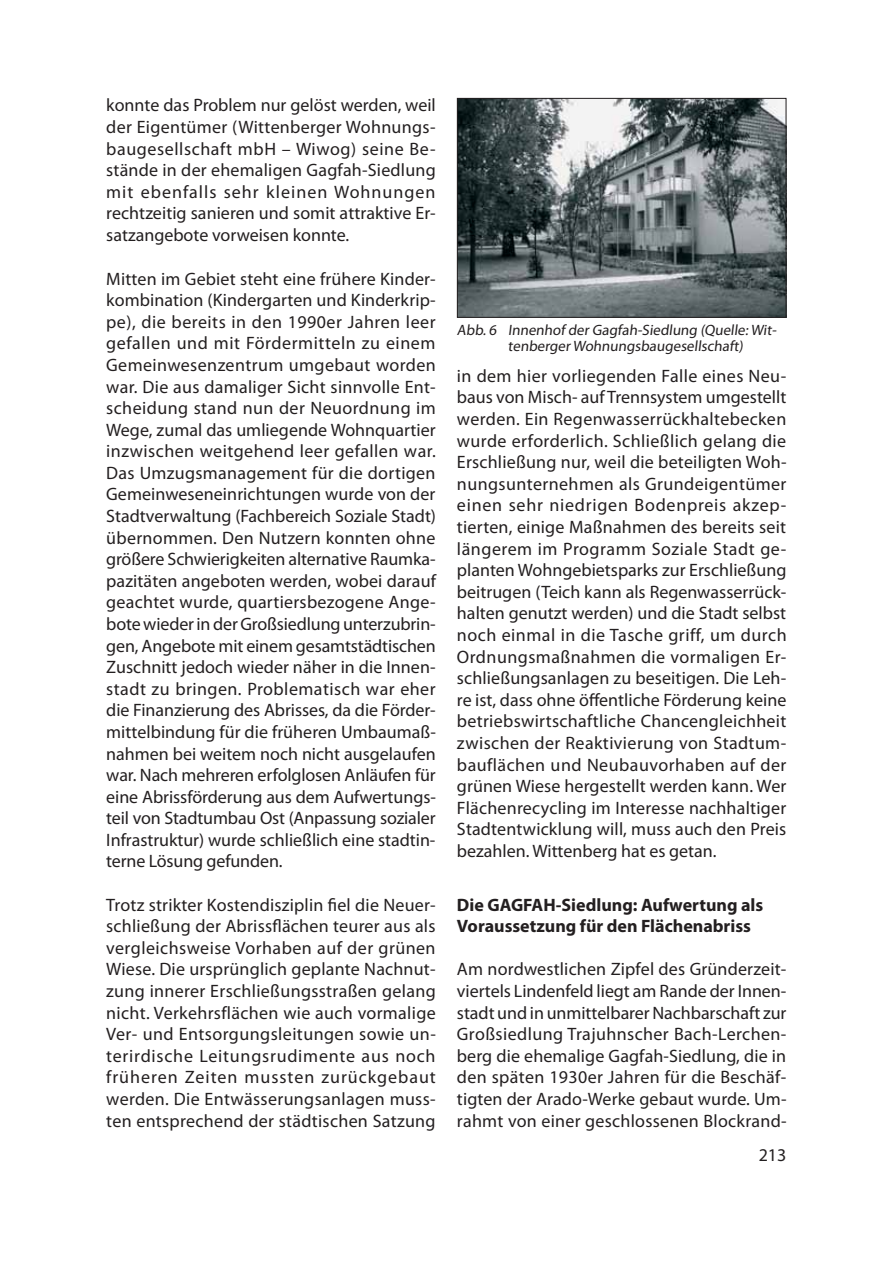
<style>
.page{position:relative;width:893px;height:1263px;background:#fff}
.page>*{position:absolute;margin:0;border:0;box-sizing:border-box;transform-origin:0 0}
.t1{font:18px/21.6px "Myriad Pro";letter-spacing:.005em;color:#231f20;text-align:justify}
.t2{font:700 18px/21.6px "Myriad Pro";color:#231f20}
.t3{font:15px/16.5px "Myriad Pro";color:#231f20}
</style>
<div class="page">
<img style="left:459px;top:100px;width:325px;height:216px">
<div style="left:457px;top:98px;width:329px;height:220px;border:1px solid #231f20"></div>
<p class="t1" style="left:106px;top:96px;width:331px">konnte das Problem nur gelöst werden, weil der Eigentümer (Wittenberger Wohnungs&shy;baugesellschaft mbH – Wiwog) seine Be&shy;stände in der ehemaligen Gagfah-Siedlung mit ebenfalls sehr kleinen Wohnungen rechtzeitig sanieren und somit attraktive Er&shy;satzangebote vorweisen konnte.</p>
<p class="t1" style="left:106px;top:269px;width:331px">Mitten im Gebiet steht eine frühere Kinder&shy;kombination (Kindergarten und Kinderkrip&shy;pe), die bereits in den 1990er Jahren leer gefallen und mit Fördermitteln zu einem Gemeinwesenzentrum umgebaut worden war. Die aus damaliger Sicht sinnvolle Ent&shy;scheidung stand nun der Neuordnung im Wege, zumal das umliegende Wohnquartier inzwischen weitgehend leer gefallen war.<br>Das Umzugsmanagement für die dortigen Gemeinweseneinrichtungen wurde von der Stadtverwaltung (Fachbereich Soziale Stadt) übernommen. Den Nutzern konnten ohne größere Schwierigkeiten alternative Raumka&shy;pazitäten angeboten werden, wobei darauf geachtet wurde, quartiersbezogene Ange&shy;bote wieder in der Großsiedlung unterzubrin&shy;gen, Angebote mit einem gesamtstädtischen Zuschnitt jedoch wieder näher in die Innen&shy;stadt zu bringen. Problematisch war eher die Finanzierung des Abrisses, da die Förder&shy;mittelbindung für die früheren Umbaumaß&shy;nahmen bei weitem noch nicht ausgelaufen war. Nach mehreren erfolglosen Anläufen für eine Abrissförderung aus dem Aufwertungs&shy;teil von Stadtumbau Ost (Anpassung sozialer Infrastruktur) wurde schließlich eine stadtin&shy;terne Lösung gefunden.</p>
<p class="t1" style="left:106px;top:895px;width:331px">Trotz strikter Kostendisziplin fiel die Neuer&shy;schließung der Abrissflächen teurer aus als vergleichsweise Vorhaben auf der grünen Wiese. Die ursprünglich geplante Nachnut&shy;zung innerer Erschließungsstraßen gelang nicht. Verkehrsflächen wie auch vormalige Ver- und Entsorgungsleitungen sowie un&shy;terirdische Leitungsrudimente aus noch früheren Zeiten mussten zurückgebaut werden. Die Entwässerungsanlagen muss&shy;ten entsprechend der städtischen Satzung</p>
<p class="t3" style="left:508px;top:323px;width:271px;text-indent:-51px">Abb. 6 Innenhof der Gagfah-Siedlung (Quelle: Wit&shy;tenberger Wohnungsbaugesellschaft)</p>
<p class="t1" style="left:457px;top:366px;width:331px">in dem hier vorliegenden Falle eines Neu&shy;baus von Misch- auf Trennsystem umge stellt wer den. Ein Regenwasserrückhaltebecken wurde erforderlich. Schließlich gelang die Erschließung nur, weil die beteiligten Woh&shy;nungsunternehmen als Grundeigentümer einen sehr niedrigen Bodenpreis akzep&shy;tierten, einige Maßnahmen des bereits seit längerem im Programm Soziale Stadt ge&shy;planten Wohngebietsparks zur Erschließung beitrugen (Teich kann als Regenwasserrück&shy;halten genutzt werden) und die Stadt selbst noch einmal in die Tasche griff, um durch Ordnungsmaßnahmen die vormaligen Er&shy;schließungsanlagen zu beseitigen. Die Leh&shy;re ist, dass ohne öffentliche Förderung keine betriebswirtschaftliche Chancengleichheit zwischen der Reaktivierung von Stadtum&shy;bauflächen und Neubauvorhaben auf der grünen Wiese hergestellt werden kann. Wer Flächenrecycling im Interesse nachhaltiger Stadtentwicklung will, muss auch den Preis bezahlen. Wittenberg hat es getan.</p>
<p class="t2" style="left:457px;top:895px;width:308px">Die GAGFAH-Siedlung: Aufwertung als<br>Voraussetzung für den Flächenabriss</p>
<p class="t1" style="left:457px;top:960px;width:331px">Am nordwestlichen Zipfel des Gründerzeit&shy;viertels Lindenfeld liegt am Rande der Innen&shy;stadt und in unmittelbarer Nachbarschaft zur Großsiedlung Trajuhnscher Bach-Lerchen&shy;berg die ehemalige Gagfah-Siedlung, die in den späten 1930er Jahren für die Beschäf&shy;tigten der Arado-Werke gebaut wurde. Um&shy;rahmt von einer geschlossenen Blockrand-</p>
<p class="t1" style="left:759px;top:1146px;width:29px">213</p>
</div>
